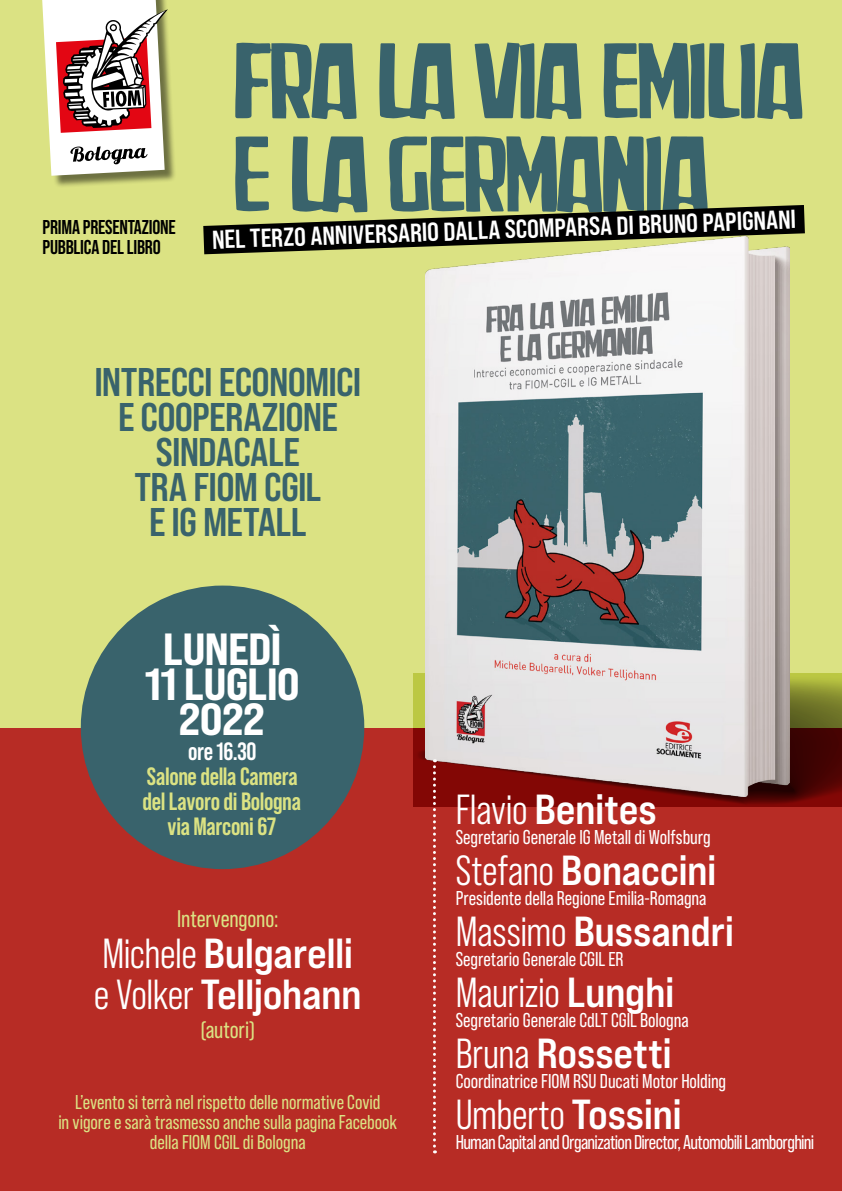
<style>
.page{position:relative;width:842px;height:1191px;background:#dbe283}
.page>*{position:absolute;margin:0;border:0;box-sizing:border-box;transform-origin:0 0}
.t1{font:45px/35px "Bebas Neue Pro Exp Eb";letter-spacing:-.015em;color:#fff;text-align:center}
.t2{font:42px/41px "Bebas Neue Pro Exp Bd";letter-spacing:-.01em;color:#fff}
.t3{font:42px "Bebas Neue Pro Middle";letter-spacing:-.01em;color:#fff}
.t4{font:40px/35px "Bebas Neue Pro Sm E Bd";letter-spacing:-.02em;color:#39636c;text-align:center}
.t5{font:26px "Bebas Neue Pro Sm E Bd";color:#fff}
.t6{font:700 25px/25px "Bebas Neue Pro";letter-spacing:-.015em;color:#dbe283;text-align:center}
.t7{font:700 25px "Bebas Neue Pro";letter-spacing:-.015em;color:#fff}
.t8{font:24px "Bebas Neue Pro";letter-spacing:-.005em;color:#dbe283}
.t9{font:20px "Bebas Neue Pro";letter-spacing:-.005em;color:#fff}
.t10{font:20px/20px "Bebas Neue Pro";letter-spacing:-.005em;color:#dbe283;text-align:center}
.t11{font:20px "Bebas Neue Pro";letter-spacing:-.035em;color:#fff}
.t12{font:700 20px/20px "Bebas Neue Pro";letter-spacing:-.01em;color:#000}
.s1{font-family:"Bebas Neue Pro Middle"}
.s2{font-family:"Bebas Neue Pro Exp Bd"}
</style>
<div class="page">
<div style="left:0;top:728px;width:842px;height:463px;background:#b72c25"></div>
<img style="left:425px;top:254px;width:364px;height:542px">
<svg style="left:379px;top:43px;width:76px;height:76px"></svg>
<svg style="left:235px;top:42px;width:122px;height:77px"></svg>
<svg style="left:475px;top:43px;width:106px;height:76px"></svg>
<svg style="left:604px;top:43px;width:198px;height:76px"></svg>
<div style="left:43px;top:0;width:134px;height:188px;background:#000;opacity:.5"></div>
<svg style="left:42px;top:0;width:126px;height:176px"></svg>
<svg style="left:203px;top:136px;width:602px;height:118px"></svg>
<div style="left:81px;top:585px;width:283px;height:284px;background:#39636c;border-radius:50%"></div>
<svg style="left:433px;top:699px;width:399px;height:454px"></svg>
<p class="t12" style="left:43px;top:217px;width:135px">PRIMA PRESENTAZIONE<br>PUBBLICA DEL LIBRO</p>
<h3 class="t5" style="left:211px;top:224px;width:586px;rotate:-2deg">NEL TERZO ANNIVERSARIO DALLA SCOMPARSA DI BRUNO PAPIGNANI</h3>
<h3 class="t4" style="left:94px;top:364px;width:268px">INTRECCI ECONOMICI<br>E COOPERAZIONE<br>SINDACALE<br>TRA FIOM CGIL<br>E IG METALL</h3>
<h1 class="t1" style="left:145px;top:631px;width:157px">LUNEDÌ<br>11 LUGLIO<br>2022</h1>
<p class="t7" style="left:188px;top:737px;width:70px">ore 16.30</p>
<p class="t6" style="left:143px;top:763px;width:160px">Salone della Camera del Lavoro di Bologna via Marconi 67</p>
<p class="t8" style="left:177px;top:905px;width:103px">Intervengono:</p>
<h2 class="t2" style="left:94px;top:932px;width:269px"><span class="s1">Michele</span> Bulgarelli <span class="s1">e Volker</span> Telljohann</h2>
<p class="t8" style="left:200px;top:1016px;width:56px">(autori)</p>
<p class="t10" style="left:58px;top:1092px;width:340px">L’evento si terrà nel rispetto delle normative Covid<br>in vigore e sarà trasmesso anche sulla pagina Facebook della FIOM CGIL di Bologna</p>
<h2 class="t2" style="left:456px;top:788px;width:202px"><span class="s1">Flavio</span> Benites</h2>
<p class="t9" style="left:456px;top:826px;width:257px">Segretario Generale IG Metall di Wolfsburg</p>
<h2 class="t2" style="left:456px;top:849px;width:262px"><span class="s1">Stefano</span> Bonaccini</h2>
<p class="t9" style="left:456px;top:887px;width:252px">Presidente della Regione Emilia-Romagna</p>
<h2 class="t2" style="left:456px;top:910px;width:280px"><span class="s1">Massimo</span> Bussandri</h2>
<p class="t9" style="left:456px;top:948px;width:169px">Segretario Generale CGIL ER</p>
<h2 class="t3" style="left:456px;top:969px;width:220px">Maurizio <span class="s2">Lunghi</span></h2>
<p class="t9" style="left:456px;top:1009px;width:234px">Segretario Generale CdLT CGIL Bologna</p>
<h2 class="t2" style="left:456px;top:1032px;width:218px"><span class="s1">Bruna</span> Rossetti</h2>
<p class="t9" style="left:456px;top:1070px;width:272px">Coordinatrice FIOM RSU Ducati Motor Holding</p>
<h2 class="t3" style="left:456px;top:1091px;width:228px">Umberto <span class="s2">Tossini</span></h2>
<p class="t11" style="left:456px;top:1131px;width:360px">Human Capital and Organization Director, Automobili Lamborghini</p>
</div>
